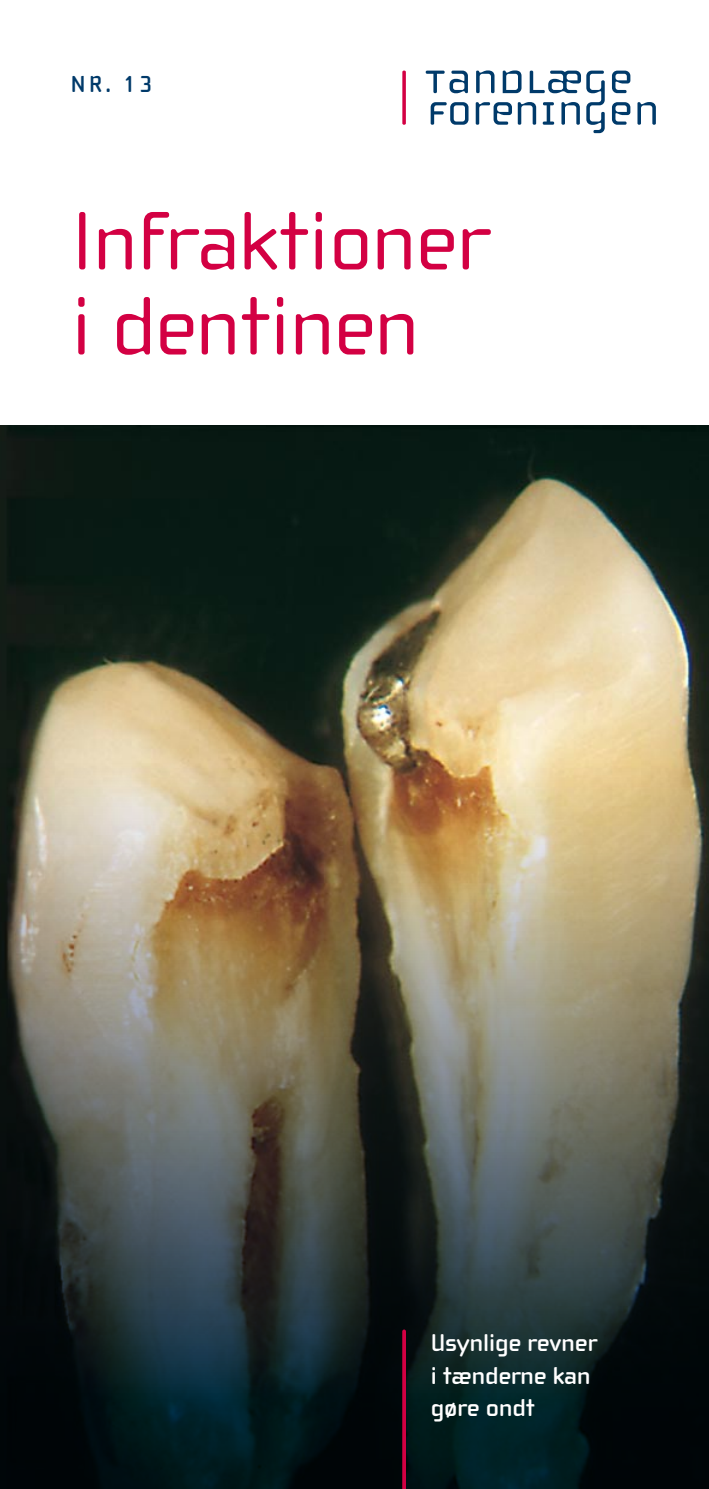
<style>
.page{position:relative;width:709px;height:1489px;background:#fff}
.page>*{position:absolute;margin:0;border:0;box-sizing:border-box;transform-origin:0 0}
.t1{font:85px/85px "Cholla Wide OT";color:#d30043}
.t2{font:700 25px/32.5px "Cholla Wide OT";color:#fff}
.t3{font:700 23.75px "Cholla Wide OT";color:#003a6a}
</style>
<div class="page">
<img style="left:0;top:425px;width:709px;height:324px">
<img style="left:0;top:749px;width:709px;height:739px">
<svg style="left:426px;top:71px;width:42px;height:22px"></svg>
<svg style="left:430px;top:102px;width:38px;height:23px"></svg>
<svg style="left:637px;top:102px;width:19px;height:23px"></svg>
<svg style="left:612px;top:71px;width:18px;height:22px"></svg>
<svg style="left:612px;top:102px;width:18px;height:23px"></svg>
<svg style="left:475px;top:70px;width:129px;height:63px"></svg>
<svg style="left:402px;top:71px;width:4px;height:54px"></svg>
<svg style="left:402px;top:1331px;width:4px;height:157px"></svg>
<p class="t3" style="left:71px;top:71px;width:83px">Nr. 13</p>
<h1 class="t1" style="left:71px;top:200px;width:420px">Infraktioner i dentinen</h1>
<p class="t2" style="left:431px;top:1326px;width:168px">Usynlige revner i tænderne kan gøre ondt</p>
</div>
